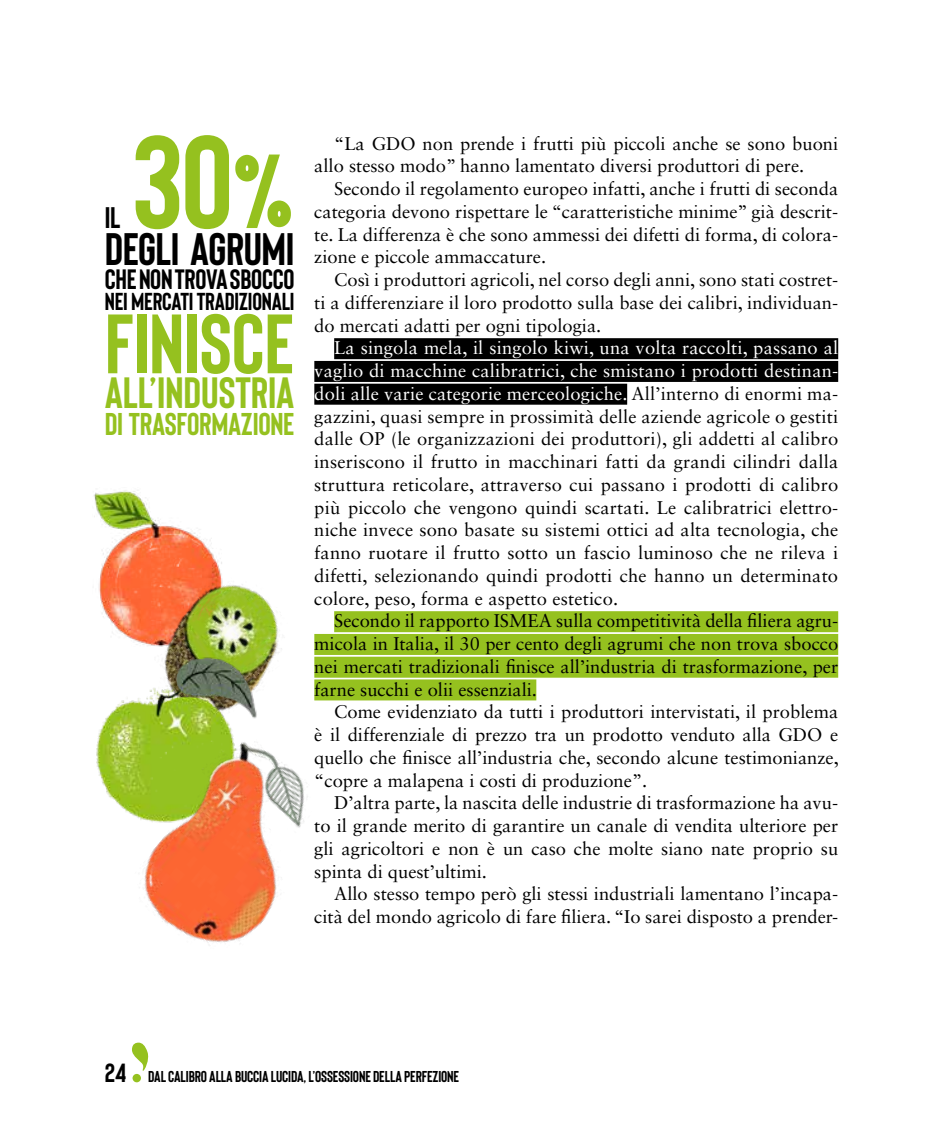
<style>
.page{position:relative;width:943px;height:1141px;background:#fff}
.page>*{position:absolute;margin:0;border:0;box-sizing:border-box;transform-origin:0 0}
.t1{font:700 131.25px "Bison";color:#95c11f}
.t2{font:700 84px "Bison";color:#95c11f}
.t3{font:700 45.5px "Bison";letter-spacing:-.01em;color:#000}
.t4{font:700 43.75px "Bison";color:#95c11f}
.t5{font:700 31.5px "Bison";letter-spacing:-.01em;color:#95c11f}
.t6{font:700 29.75px "Bison";color:#000}
.t7{font:700 28px "Bison";letter-spacing:-.01em;color:#000}
.t8{font:700 24.5px "Bison";letter-spacing:-.01em;color:#000}
.t9{font:18.38px/22.8px "Sabon LT Std";color:#000;text-align:justify}
.t10{font:700 15.75px "Bison";letter-spacing:-.01em;color:#000}
.s1{font-size:105px}
.s2{color:#fff}
.s3{font-size:26.25px}
</style>
<div class="page">
<div style="left:334px;top:338px;width:504px;height:21px;background:#000"></div>
<div style="left:314px;top:361px;width:524px;height:21px;background:#000"></div>
<div style="left:314px;top:384px;width:313px;height:21px;background:#000"></div>
<div style="left:334px;top:611px;width:504px;height:21px;background:#95c11f"></div>
<div style="left:314px;top:634px;width:524px;height:21px;background:#95c11f"></div>
<div style="left:314px;top:657px;width:524px;height:21px;background:#95c11f"></div>
<div style="left:314px;top:679px;width:222px;height:21px;background:#95c11f"></div>
<img style="left:93px;top:490px;width:81px;height:127px">
<img style="left:106px;top:527px;width:211px;height:174px">
<img style="left:96px;top:646px;width:162px;height:139px">
<img style="left:104px;top:722px;width:204px;height:221px">
<svg style="left:132px;top:1043px;width:17px;height:28px"></svg>
<div style="left:132px;top:1074px;width:9px;height:8px;background:#95c11f;border-radius:50%"></div>
<h1 class="t1" style="left:132px;top:97px;width:164px">30<span class="s1">%</span></h1>
<h3 class="t3" style="left:105px;top:219px;width:191px">DEGLI AGRUMI</h3>
<h3 class="t7" style="left:105px;top:261px;width:191px">CHE NON TROVA SBOCCO</h3>
<h3 class="t8" style="left:105px;top:286px;width:191px">NEI MERCATI TRADIZIONALI</h3>
<h2 class="t2" style="left:105px;top:289px;width:191px">FINISCE</h2>
<h3 class="t4" style="left:105px;top:365px;width:191px">ALL’INDUSTRIA</h3>
<h3 class="t5" style="left:105px;top:403px;width:191px">DI TRASFORMAZIONE</h3>
<h3 class="t6" style="left:105px;top:198px;width:17px">IL</h3>
<p class="t9" style="left:314px;top:132px;width:525px;text-indent:20px">“La GDO non prende i frutti più piccoli anche se sono buoni allo stesso modo” hanno lamentato diversi produttori di pere.</p>
<p class="t9" style="left:314px;top:177px;width:525px;text-indent:20px">Secondo il regolamento europeo infatti, anche i frutti di seconda categoria devono rispettare le “caratteristiche minime” già descrit&shy;te. La differenza è che sono ammessi dei difetti di forma, di colora&shy;zione e piccole ammaccature.</p>
<p class="t9" style="left:314px;top:268px;width:525px;text-indent:20px">Così i produttori agricoli, nel corso degli anni, sono stati costret&shy;ti a differenziare il loro prodotto sulla base dei calibri, individuan&shy;do mercati adatti per ogni tipologia.</p>
<p class="t9" style="left:314px;top:336px;width:525px;text-indent:20px"><span class="s2">La singola mela, il singolo kiwi, una volta raccolti, passano al vaglio di macchine calibratrici, che smistano i prodotti destinan&shy;doli alle varie categorie merceologiche.</span> All’interno di enormi ma&shy;gazzini, quasi sempre in prossimità delle aziende agricole o gestiti dalle OP (le organizzazioni dei produttori), gli addetti al calibro inseriscono il frutto in macchinari fatti da grandi cilindri dalla struttura reticolare, attraverso cui passano i prodotti di calibro più piccolo che vengono quindi scartati. Le calibratrici elettro&shy;niche invece sono basate su sistemi ottici ad alta tecnologia, che fanno ruotare il frutto sotto un fascio luminoso che ne rileva i difetti, selezionando quindi prodotti che hanno un determinato colore, peso, forma e aspetto estetico.</p>
<p class="t9" style="left:314px;top:609px;width:525px;text-indent:20px">Secondo il rapporto ISMEA sulla competitività della filiera agru&shy;micola in Italia, il 30 per cento degli agrumi che non trova sbocco nei mercati tradizionali finisce all’industria di trasformazione, per farne succhi e olii essenziali.</p>
<p class="t9" style="left:314px;top:700px;width:526px;text-indent:20px">Come evidenziato da tutti i produttori intervistati, il problema è il differenziale di prezzo tra un prodotto venduto alla GDO e quello che finisce all’industria che, secondo alcune testimonianze, “copre a malapena i costi di produzione”.</p>
<p class="t9" style="left:314px;top:791px;width:525px;text-indent:20px">D’altra parte, la nascita delle industrie di trasformazione ha avu&shy;to il grande merito di garantire un canale di vendita ulteriore per gli agricoltori e non è un caso che molte siano nate proprio su spinta di quest’ultimi.</p>
<p class="t9" style="left:314px;top:882px;width:525px;text-align:right">Allo stesso tempo però gli stessi industriali lamentano l’incapa&shy;cità del mondo agricolo di fare filiera. “Io sarei disposto a prender-</p>
<p class="t10" style="left:105px;top:1067px;width:356px"><span class="s3">24</span> DAL CALIBRO ALLA BUCCIA LUCIDA, L’OSSESSIONE DELLA PERFEZIONE</p>
</div>
